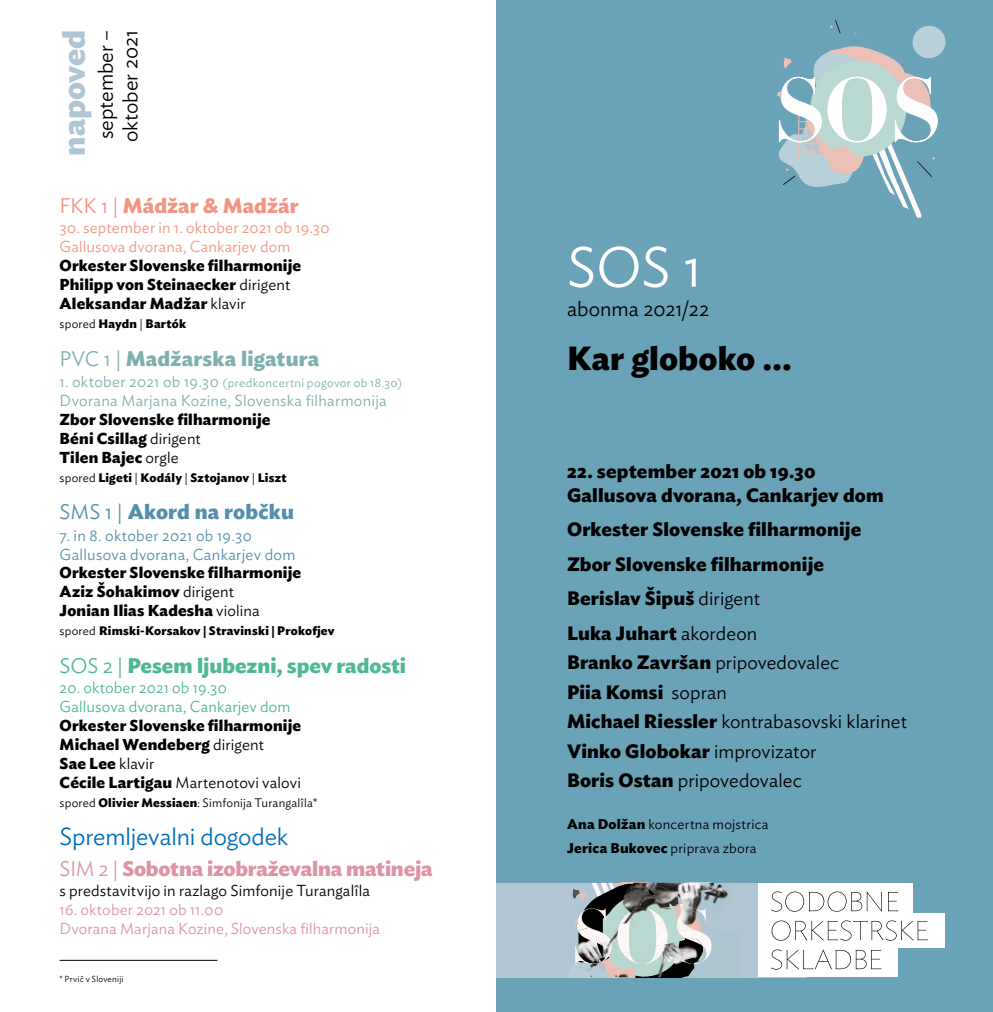
<style>
.page{position:relative;width:993px;height:1012px;background:#fff}
.page>*{position:absolute;margin:0;border:0;box-sizing:border-box;transform-origin:0 0}
.t1{font:75.08px "Didot HTF B96 Bold";color:#fef8f8}
.t2{font:300 56px "Ideal Sans";color:#fff}
.t3{font:700 33.25px "Ideal Sans";color:#000}
.t4{font:700 31.5px "Ideal Sans";color:#b0c6d4}
.t5{font:300 24.5px "Ideal Sans";letter-spacing:-.005em;color:#006eb8}
.t6{font:300 21px/24.5px "Ideal Sans";color:#000}
.t7{font:700 21px "Ideal Sans";letter-spacing:-.01em;color:#de93a7}
.t8{font:700 21px "Ideal Sans";color:#4fb798}
.t9{font:700 21px "Ideal Sans";letter-spacing:.01em;color:#80afaf}
.t10{font:700 21px "Ideal Sans";letter-spacing:.005em;color:#f39583}
.t11{font:700 21px "Ideal Sans";letter-spacing:.01em;color:#558eac}
.t12{font:700 19.25px/34.5px "Ideal Sans";letter-spacing:.01em;color:#000}
.t13{font:300 19.25px/29.4px "Ideal Sans";letter-spacing:.005em;color:#000}
.t14{font:700 15.75px/18.9px "Ideal Sans";letter-spacing:.01em;color:#000}
.t15{font:300 15.75px/18.9px "Ideal Sans";letter-spacing:.01em;color:#f39583}
.t16{font:300 15.75px/18.9px "Ideal Sans";letter-spacing:.01em;color:#de93a7}
.t17{font:300 15.75px/18.9px "Ideal Sans";letter-spacing:.02em;color:#558eac}
.t18{font:300 15.75px/18.9px "Ideal Sans";letter-spacing:.01em;color:#4fb798}
.t19{font:300 15.75px "Ideal Sans";letter-spacing:.01em;color:#000}
.t20{font:300 15.75px "Ideal Sans";letter-spacing:.02em;color:#80afaf}
.t21{font:300 14px/24.5px "Ideal Sans";letter-spacing:.015em;color:#000}
.t22{font:700 12.25px "Ideal Sans";letter-spacing:.02em;color:#000}
.t23{font:300 12.25px "Ideal Sans";letter-spacing:.03em;color:#80afaf}
.t24{font:300 12.25px "Ideal Sans";letter-spacing:.015em;color:#000}
.t25{font:300 8.75px "Ideal Sans";letter-spacing:.025em;color:#000}
.s1{font-weight:300}
.s2{font-size:15.75px}
.s3{font-weight:700}
</style>
<div class="page">
<div style="left:496px;top:0;width:496px;height:1012px;background:#6aa2b7"></div>
<svg style="left:777px;top:20px;width:169px;height:198px"></svg>
<div style="left:496px;top:883px;width:311px;height:94px;background:#b0c6d4"></div>
<img style="left:715px;top:884px;width:13px;height:20px">
<svg style="left:567px;top:883px;width:148px;height:95px"></svg>
<div style="left:757px;top:883px;width:155px;height:35px;background:#fff"></div>
<div style="left:757px;top:913px;width:186px;height:35px;background:#fff"></div>
<div style="left:757px;top:942px;width:140px;height:35px;background:#fff"></div>
<svg style="left:771px;top:891px;width:110px;height:21px"></svg>
<svg style="left:888px;top:892px;width:10px;height:19px"></svg>
<svg style="left:771px;top:920px;width:156px;height:21px"></svg>
<svg style="left:771px;top:949px;width:110px;height:21px"></svg>
<hr style="left:60px;top:960px;width:157px;height:1px;background:#000">
<h3 class="t4" style="left:48px;top:156px;width:127px;rotate:-90deg">napoved</h3>
<h3 class="t6" style="left:91px;top:142px;width:114px;rotate:-90deg">september – oktober 2021</h3>
<h3 class="t10" style="left:60px;top:189px;width:240px"><span class="s1">FKK 1 |</span> Mádžar &amp; Madžár</h3>
<p class="t15" style="left:60px;top:217px;width:271px">30. september in 1. oktober 2021 ob 19.30<br>Gallusova dvorana, Cankarjev dom</p>
<p class="t14" style="left:60px;top:255px;width:243px">Orkester Slovenske filharmonije<br>Philipp von Steinaecker <span class="s1">dirigent<br></span>Aleksandar Madžar <span class="s1">klavir</span></p>
<p class="t22" style="left:60px;top:314px;width:128px"><span class="s1">spored</span> Haydn <span class="s1">|</span> Bartók</p>
<h3 class="t9" style="left:60px;top:341px;width:261px"><span class="s1">PVC 1 |</span> Madžarska ligatura</h3>
<p class="t23" style="left:60px;top:373px;width:344px"><span class="s2">1. oktober 2021 ob 19.30</span> (predkoncertni pogovor ob 18.30)</p>
<p class="t20" style="left:60px;top:388px;width:329px">Dvorana Marjana Kozine, Slovenska filharmonija</p>
<p class="t14" style="left:60px;top:409px;width:212px">Zbor Slovenske filharmonije<br>Béni Csillag <span class="s1">dirigent<br></span>Tilen Bajec <span class="s1">orgle</span></p>
<p class="t22" style="left:60px;top:467px;width:228px"><span class="s1">spored</span> Ligeti <span class="s1">|</span> Kodály <span class="s1">|</span> Sztojanov <span class="s1">|</span> Liszt</p>
<h3 class="t11" style="left:60px;top:495px;width:236px"><span class="s1">SMS 1 |</span> Akord na robčku</h3>
<p class="t17" style="left:60px;top:524px;width:237px">7. in 8. oktober 2021 ob 19.30<br>Gallusova dvorana, Cankarjev dom</p>
<p class="t14" style="left:60px;top:562px;width:243px">Orkester Slovenske filharmonije<br>Aziz Šohakimov <span class="s1">dirigent<br></span>Jonian Ilias Kadesha <span class="s1">violina</span></p>
<p class="t22" style="left:60px;top:621px;width:276px"><span class="s1">spored</span> Rimski-Korsakov | Stravinski | Prokofjev</p>
<h3 class="t8" style="left:60px;top:649px;width:348px"><span class="s1">SOS 2 |</span> Pesem ljubezni, spev radosti</h3>
<p class="t18" style="left:60px;top:677px;width:232px">20. oktober 2021 ob 19.30<br>Gallusova dvorana, Cankarjev dom</p>
<p class="t14" style="left:60px;top:715px;width:243px">Orkester Slovenske filharmonije<br>Michael Wendeberg <span class="s1">dirigent<br></span>Sae Lee <span class="s1">klavir<br></span>Cécile Lartigau <span class="s1">Martenotovi valovi</span></p>
<p class="t24" style="left:60px;top:793px;width:259px">spored <span class="s3">Olivier Messiaen</span>: Simfonija Turangalîla*</p>
<h3 class="t5" style="left:60px;top:817px;width:230px">Spremljevalni dogodek</h3>
<h3 class="t7" style="left:60px;top:852px;width:374px"><span class="s1">SIM 2 |</span> Sobotna izobraževalna matineja</h3>
<p class="t19" style="left:60px;top:879px;width:312px">s predstavitvijo in razlago Simfonije Turangalîla</p>
<p class="t16" style="left:60px;top:899px;width:322px">16. oktober 2021 ob 11.00<br>Dvorana Marjana Kozine, Slovenska filharmonija</p>
<p class="t25" style="left:60px;top:972px;width:65px">* Prvič v Sloveniji</p>
<h2 class="t2" style="left:567px;top:224px;width:136px">SOS 1</h2>
<h3 class="t6" style="left:567px;top:295px;width:144px">abonma 2021/22</h3>
<h3 class="t3" style="left:567px;top:332px;width:226px">Kar globoko …</h3>
<p class="t12" style="left:567px;top:457px;width:318px;line-height:24.5px">22. september 2021 ob 19.30<br>Gallusova dvorana, Cankarjev dom</p>
<p class="t12" style="left:567px;top:511px;width:296px">Orkester Slovenske filharmonije<br>Zbor Slovenske filharmonije<br>Berislav Šipuš <span class="s1">dirigent<br></span>Luka Juhart <span class="s1">akordeon</span></p>
<p class="t13" style="left:567px;top:646px;width:341px"><span class="s3">Branko Završan</span> pripovedovalec<br><span class="s3">Piia Komsi</span> sopran<br><span class="s3">Michael Riessler</span> kontrabasovski klarinet<br><span class="s3">Vinko Globokar</span> improvizator<br><span class="s3">Boris Ostan</span> pripovedovalec</p>
<p class="t21" style="left:567px;top:810px;width:203px"><span class="s3">Ana Dolžan</span> koncertna mojstrica<br><span class="s3">Jerica Bukovec</span> priprava zbora</p>
<h1 class="t1" style="left:571px;top:890px;width:144px">SOS</h1>
</div>
